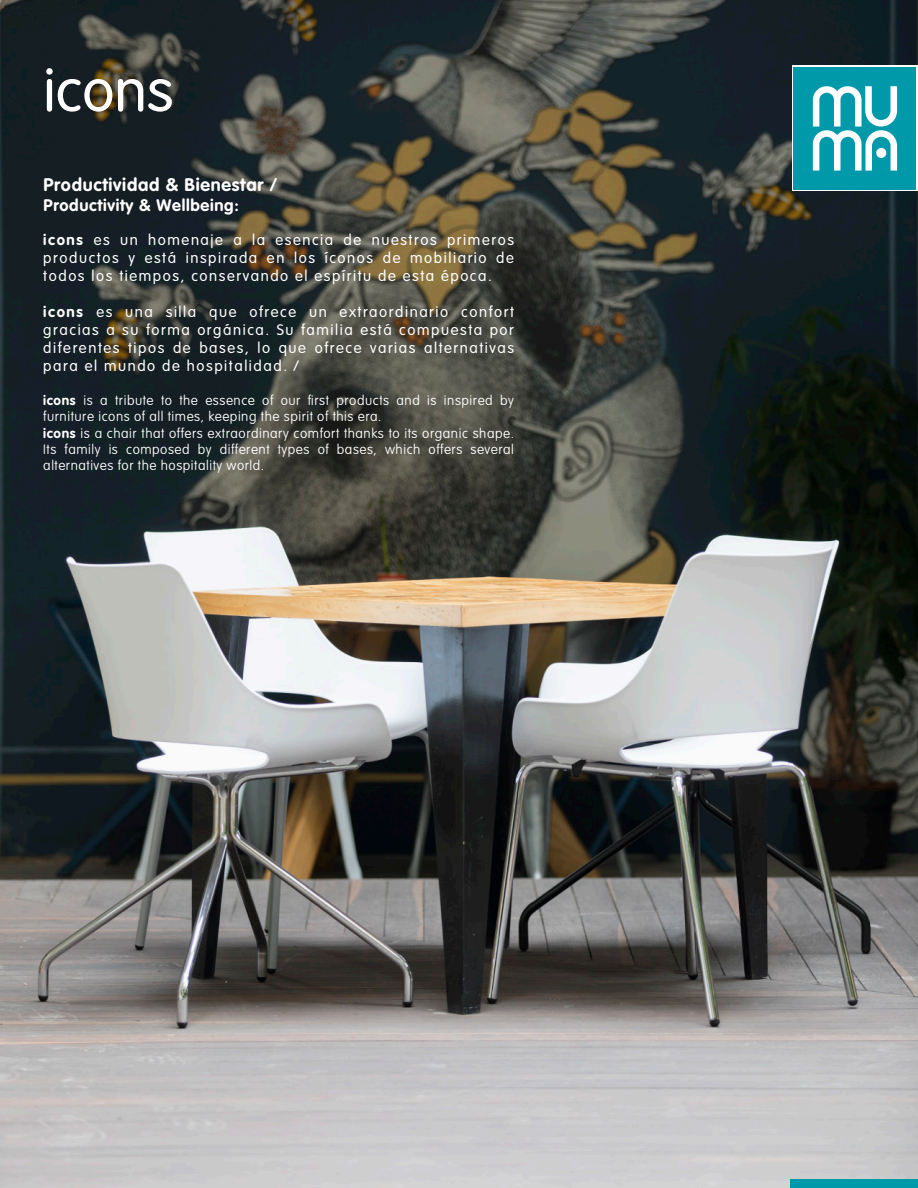
<style>
.page{position:relative;width:918px;height:1188px;background:#fff}
.page>*{position:absolute;margin:0;border:0;box-sizing:border-box;transform-origin:0 0}
.t1{font:300 60px "VAG Rounded Std";color:#fff}
.t2{font:700 18px "VAG Rounded Std";letter-spacing:.04em;color:#fff}
.t3{font:700 16.5px "VAG Rounded Std";letter-spacing:.04em;color:#fff}
.t4{font:300 15px/18px "VAG Rounded Std";letter-spacing:.105em;color:#fff;text-align:justify}
.t5{font:100 13.5px/16.2px "VAG Rounded Std";letter-spacing:.04em;color:#fff}
.s1{font-weight:700}
</style>
<div class="page">
<img style="left:0;top:0;width:918px;height:1188px">
<div style="left:790px;top:1179px;width:128px;height:9px;background:#0099a9"></div>
<div style="left:792px;top:66px;width:126px;height:125px;background:linear-gradient(to bottom,#fcfdfd,#fcfdfd)"></div>
<div style="left:794px;top:67px;width:122px;height:123px;background:#0099a9"></div>
<svg style="left:813px;top:86px;width:84px;height:85px"></svg>
<div style="left:876px;top:148px;width:10px;height:10px;background:#fff;border-radius:50%"></div>
<h1 class="t1" style="left:43px;top:56px;width:132px">icons</h1>
<p class="t2" style="left:44px;top:175px;width:235px">Productividad &amp; Bienestar /</p>
<p class="t3" style="left:44px;top:196px;width:197px">Productivity &amp; Wellbeing:</p>
<p class="t4" style="left:43px;top:231px;width:472px"><span class="s1">icons</span> es un homenaje a la esencia de nuestros primeros productos y está inspirada en los íconos de mobiliario de todos los tiempos, conservando el espíritu de esta época.</p>
<p class="t4" style="left:43px;top:303px;width:472px"><span class="s1">icons</span> es una silla que ofrece un extraordinario confort gracias a su forma orgánica. Su familia está compuesta por diferentes tipos de bases, lo que ofrece varias alternativas para el mundo de hospitalidad. /</p>
<p class="t5" style="left:43px;top:393px;width:472px"><span class="s1">icons</span> is a tribute to the essence of our first products and is inspired by furniture icons of all times, keeping the spirit of this era.<br><span class="s1">icons</span> is a chair that offers extraordinary comfort thanks to its organic shape.<br>Its family is composed by different types of bases, which offers several alternatives for the hospitality world.</p>
</div>
